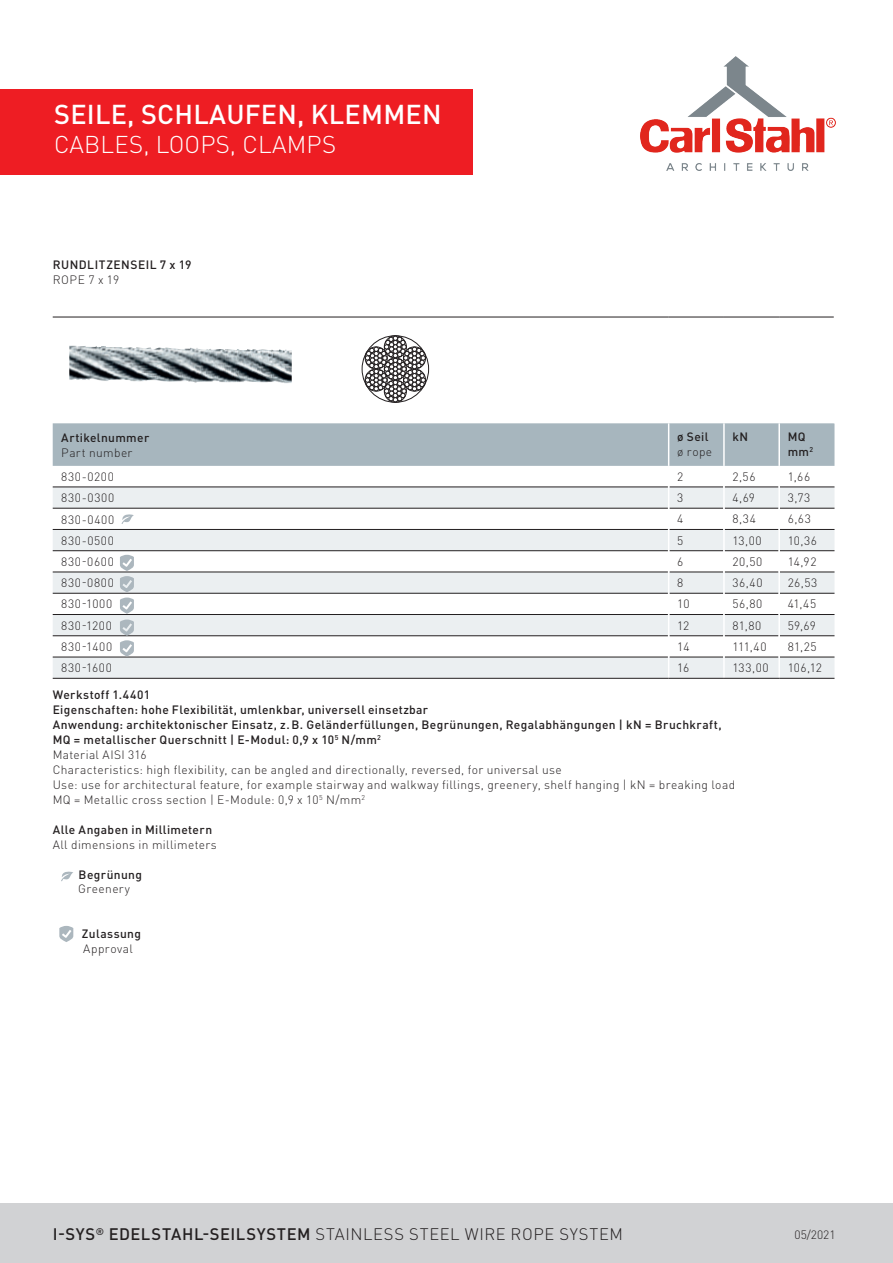
<style>
.page{position:relative;width:893px;height:1263px;background:#fff}
.page>*{position:absolute;margin:0;border:0;box-sizing:border-box;transform-origin:0 0}
.t1{font:500 27px "DIN Pro";letter-spacing:.01em;color:#fff}
.t2{font:300 24px "DIN Pro";letter-spacing:.01em;color:#fff}
.t3{font:300 16.5px "DIN Pro";letter-spacing:.045em;color:#231f20}
._09_Text_Tabellen_en{font:300 12px "DIN Pro";letter-spacing:.035em;color:#231f20}
._08_Text_Tabellen_dt{font:500 12px/15px "DIN Pro";letter-spacing:.03em;color:#231f20}
._08_Text_Tabellen_dt-2{font:300 12px "DIN Pro";letter-spacing:.03em;color:#231f20}
._10_Text_Tabellen_Ve{font:500 12px "DIN Pro";letter-spacing:.04em;color:#231f20}
._10_Text_Tabellen_Ve-2{font:300 12px "DIN Pro";letter-spacing:.045em;color:#231f20}
.s1{font-weight:300}
.s2{font-weight:500}
</style>
<div class="page">
<div style="left:0;top:1203px;width:893px;height:60px;background:#d1d2d4"></div>
<div style="left:0;top:90px;width:472px;height:85px;background:#ee1d23"></div>
<img style="left:640px;top:57px;width:196px;height:113px">
<svg style="left:53px;top:316px;width:781px;height:87px"></svg>
<hr style="left:53px;top:317px;width:616px;height:1px;background:#231f20">
<hr style="left:669px;top:317px;width:55px;height:1px;background:#231f20">
<hr style="left:724px;top:317px;width:55px;height:1px;background:#231f20">
<hr style="left:779px;top:317px;width:55px;height:1px;background:#231f20">
<hr style="left:53px;top:678px;width:616px;height:1px;background:#231f20">
<hr style="left:669px;top:678px;width:55px;height:1px;background:#231f20">
<hr style="left:724px;top:678px;width:55px;height:1px;background:#231f20">
<hr style="left:779px;top:678px;width:55px;height:1px;background:#231f20">
<svg style="left:61px;top:871px;width:12px;height:10px"></svg>
<img style="left:69px;top:346px;width:223px;height:38px">
<svg style="left:363px;top:336px;width:64px;height:66px"></svg>
<div style="left:362px;top:336px;width:67px;height:66px;border:1px solid #231f20;border-radius:50%"></div>
<svg style="left:53px;top:423px;width:781px;height:255px"></svg>
<svg style="left:59px;top:926px;width:14px;height:16px"></svg>
<p class="t1" style="left:54px;top:93px;width:389px">SEILE, SCHLAUFEN, KLEMMEN</p>
<p class="t2" style="left:54px;top:126px;width:283px">CABLES, LOOPS, CLAMPS</p>
<p class="_10_Text_Tabellen_Ve" style="left:53px;top:254px;width:140px">RUNDLITZENSEIL 7 x 19</p>
<p class="_10_Text_Tabellen_Ve-2" style="left:53px;top:270px;width:68px">ROPE 7 x 19</p>
<p class="_08_Text_Tabellen_dt" style="left:61px;top:428px;width:90px">Artikelnummer<br><span class="s1">Part number</span></p>
<p class="_08_Text_Tabellen_dt" style="left:677px;top:428px;width:33px">ø Seil</p>
<p class="_08_Text_Tabellen_dt-2" style="left:677px;top:443px;width:37px">ø rope</p>
<p class="_08_Text_Tabellen_dt" style="left:732px;top:428px;width:17px">kN</p>
<p class="_08_Text_Tabellen_dt" style="left:788px;top:428px;width:27px">MQ mm<sup>2</sup></p>
<p class="_09_Text_Tabellen_en" style="left:61px;top:467px;width:54px">830-0200</p>
<p class="_09_Text_Tabellen_en" style="left:677px;top:467px;width:8px">2</p>
<p class="_09_Text_Tabellen_en" style="left:732px;top:467px;width:25px">2,56</p>
<p class="_09_Text_Tabellen_en" style="left:788px;top:467px;width:24px">1,66</p>
<p class="_09_Text_Tabellen_en" style="left:61px;top:489px;width:54px">830-0300</p>
<p class="_09_Text_Tabellen_en" style="left:677px;top:489px;width:8px">3</p>
<p class="_09_Text_Tabellen_en" style="left:732px;top:489px;width:24px">4,69</p>
<p class="_09_Text_Tabellen_en" style="left:788px;top:489px;width:24px">3,73</p>
<p class="_09_Text_Tabellen_en" style="left:61px;top:510px;width:55px">830-0400</p>
<p class="_09_Text_Tabellen_en" style="left:677px;top:510px;width:8px">4</p>
<p class="_09_Text_Tabellen_en" style="left:732px;top:510px;width:25px">8,34</p>
<p class="_09_Text_Tabellen_en" style="left:788px;top:510px;width:25px">6,63</p>
<p class="_09_Text_Tabellen_en" style="left:61px;top:531px;width:54px">830-0500</p>
<p class="_09_Text_Tabellen_en" style="left:677px;top:531px;width:8px">5</p>
<p class="_09_Text_Tabellen_en" style="left:732px;top:531px;width:31px">13,00</p>
<p class="_09_Text_Tabellen_en" style="left:788px;top:531px;width:31px">10,36</p>
<p class="_09_Text_Tabellen_en" style="left:61px;top:552px;width:54px">830-0600</p>
<p class="_09_Text_Tabellen_en" style="left:677px;top:552px;width:8px">6</p>
<p class="_09_Text_Tabellen_en" style="left:732px;top:552px;width:31px">20,50</p>
<p class="_09_Text_Tabellen_en" style="left:788px;top:552px;width:30px">14,92</p>
<p class="_09_Text_Tabellen_en" style="left:61px;top:574px;width:54px">830-0800</p>
<p class="_09_Text_Tabellen_en" style="left:677px;top:574px;width:8px">8</p>
<p class="_09_Text_Tabellen_en" style="left:732px;top:574px;width:32px">36,40</p>
<p class="_09_Text_Tabellen_en" style="left:788px;top:574px;width:31px">26,53</p>
<p class="_09_Text_Tabellen_en" style="left:61px;top:595px;width:53px">830-1000</p>
<p class="_09_Text_Tabellen_en" style="left:677px;top:595px;width:14px">10</p>
<p class="_09_Text_Tabellen_en" style="left:732px;top:595px;width:31px">56,80</p>
<p class="_09_Text_Tabellen_en" style="left:788px;top:595px;width:30px">41,45</p>
<p class="_09_Text_Tabellen_en" style="left:61px;top:616px;width:52px">830-1200</p>
<p class="_09_Text_Tabellen_en" style="left:677px;top:616px;width:14px">12</p>
<p class="_09_Text_Tabellen_en" style="left:732px;top:616px;width:31px">81,80</p>
<p class="_09_Text_Tabellen_en" style="left:788px;top:616px;width:30px">59,69</p>
<p class="_09_Text_Tabellen_en" style="left:61px;top:637px;width:53px">830-1400</p>
<p class="_09_Text_Tabellen_en" style="left:677px;top:637px;width:14px">14</p>
<p class="_09_Text_Tabellen_en" style="left:732px;top:637px;width:36px">111,40</p>
<p class="_09_Text_Tabellen_en" style="left:788px;top:637px;width:30px">81,25</p>
<p class="_09_Text_Tabellen_en" style="left:61px;top:659px;width:52px">830-1600</p>
<p class="_09_Text_Tabellen_en" style="left:677px;top:659px;width:14px">16</p>
<p class="_09_Text_Tabellen_en" style="left:732px;top:659px;width:38px">133,00</p>
<p class="_09_Text_Tabellen_en" style="left:788px;top:659px;width:36px">106,12</p>
<p class="_08_Text_Tabellen_dt" style="left:53px;top:686px;width:99px">Werkstoff 1.4401</p>
<p class="_08_Text_Tabellen_dt" style="left:53px;top:701px;width:377px">Eigenschaften: hohe Flexibilität, umlenkbar, universell einsetzbar</p>
<p class="_08_Text_Tabellen_dt" style="left:53px;top:716px;width:670px">Anwendung: architektonischer Einsatz, z.B. Geländerfüllungen, Begrünungen, Regalabhängungen | kN = Bruchkraft,<br>MQ = metallischer Querschnitt | E-Modul: 0,9 x 10<sup>5</sup> N/mm<sup>2</sup></p>
<p class="_08_Text_Tabellen_dt-2" style="left:53px;top:745px;width:96px">Material AISI 316</p>
<p class="_09_Text_Tabellen_en" style="left:53px;top:760px;width:511px">Characteristics: high flexibility, can be angled and directionally, reversed, for universal use</p>
<p class="_09_Text_Tabellen_en" style="left:53px;top:775px;width:684px">Use: use for architectural feature, for example stairway and walkway fillings, greenery, shelf hanging | kN = breaking load</p>
<p class="_09_Text_Tabellen_en" style="left:53px;top:790px;width:314px">MQ = Metallic cross section | E-Module: 0,9 x 10<sup>5</sup> N/mm<sup>2</sup></p>
<p class="_08_Text_Tabellen_dt" style="left:53px;top:821px;width:161px">Alle Angaben in Millimetern</p>
<p class="_08_Text_Tabellen_dt-2" style="left:53px;top:835px;width:166px">All dimensions in millimeters</p>
<p class="_08_Text_Tabellen_dt" style="left:78px;top:866px;width:65px;line-height:14.4px">Begrünung<br><span class="s1">Greenery</span></p>
<p class="_08_Text_Tabellen_dt" style="left:82px;top:925px;width:61px">Zulassung<br><span class="s1">Approval</span></p>
<h3 class="t3" style="left:53px;top:1221px;width:572px"><span class="s2">I-SYS</span><sup>®</sup> <span class="s2">EDELSTAHL-SEILSYSTEM</span> STAINLESS STEEL WIRE ROPE SYSTEM</h3>
<p class="_09_Text_Tabellen_en" style="left:794px;top:1226px;width:43px">05/2021</p>
</div>
